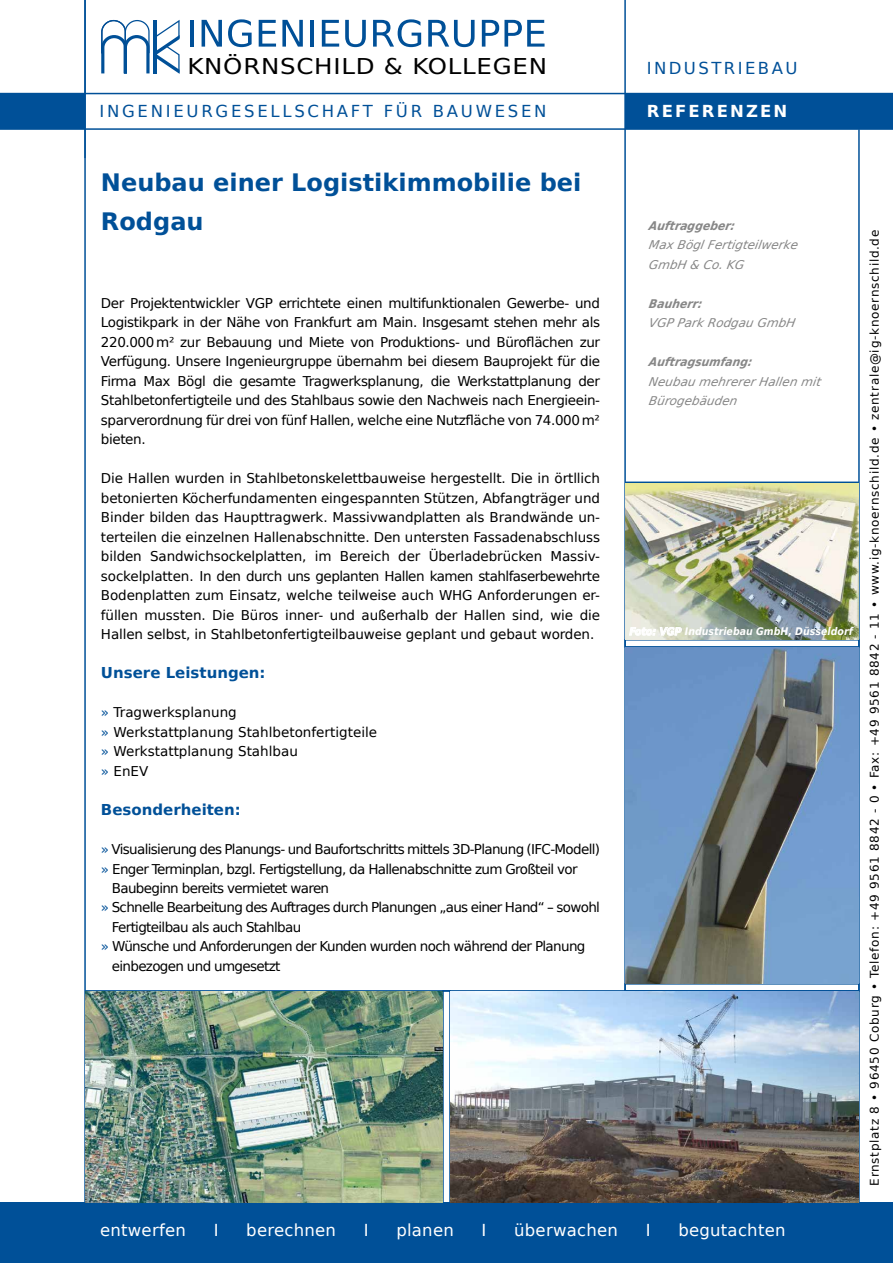
<style>
.page{position:relative;width:893px;height:1263px;background:#fff}
.page>*{position:absolute;margin:0;border:0;box-sizing:border-box;transform-origin:0 0}
.t1{font:700 24px/39px "DejaVu Sans";color:#005098}
.t2{font:21.9px "DejaVu Sans";letter-spacing:.03em;color:#000;scale:1.12 1}
.t3{font:16.5px "DejaVu Sans";letter-spacing:.015em;color:#fff}
.t4{font:16.5px "DejaVu Sans";letter-spacing:.165em;color:#005098}
.t5{font:16.5px "DejaVu Sans";letter-spacing:.145em;color:#005098}
.t6{font:700 16.5px "DejaVu Sans";letter-spacing:.13em;color:#fff}
.t7{font:700 15px "DejaVu Sans";color:#005098}
.t8{font:13.5px/19.5px "DejaVu Sans";letter-spacing:-.05em;color:#000;text-align:justify}
.t9{font:13.5px/19.5px "DejaVu Sans";color:#000}
.t10{font:12px "DejaVu Sans";letter-spacing:.06em;color:#000}
.t11{font:italic 12px/19.5px "DejaVu Sans";color:#878787}
.t12{font:italic 700 12px "DejaVu Sans Condensed";color:#878787}
.t13{font:italic 700 10.5px "DejaVu Sans Condensed";color:#fff}
.s1{color:#005098}
</style>
<div class="page">
<hr style="left:84px;top:0;width:2px;height:1230px;background:#005098">
<div style="left:625px;top:94px;width:268px;height:35px;background:#005098"></div>
<hr style="left:85px;top:990px;width:774px;height:2px;background:#005098">
<hr style="left:0;top:93px;width:893px;height:1px;background:#005098">
<hr style="left:0;top:128px;width:893px;height:2px;background:#005098">
<div style="left:0;top:1202px;width:893px;height:61px;background:#005098"></div>
<hr style="left:624px;top:0;width:2px;height:991px;background:#005098">
<hr style="left:858px;top:129px;width:2px;height:1082px;background:#005098">
<hr style="left:625px;top:482px;width:234px;height:1px;background:#005098">
<div style="left:624px;top:639px;width:236px;height:9px;border:2px solid #005098"></div>
<div style="left:624px;top:983px;width:236px;height:9px;border:2px solid #005098"></div>
<div style="left:0;top:94px;width:85px;height:35px;background:#005098"></div>
<svg style="left:101px;top:19px;width:79px;height:55px"></svg>
<hr style="left:190px;top:20px;width:4px;height:27px;background:#005098">
<svg style="left:202px;top:20px;width:20px;height:27px"></svg>
<svg style="left:228px;top:19px;width:24px;height:28px"></svg>
<svg style="left:259px;top:20px;width:17px;height:27px"></svg>
<svg style="left:282px;top:20px;width:21px;height:27px"></svg>
<hr style="left:310px;top:20px;width:4px;height:27px;background:#005098">
<svg style="left:322px;top:20px;width:17px;height:27px"></svg>
<svg style="left:345px;top:20px;width:21px;height:27px"></svg>
<svg style="left:373px;top:19px;width:48px;height:28px"></svg>
<svg style="left:428px;top:20px;width:47px;height:27px"></svg>
<svg style="left:482px;top:20px;width:63px;height:27px"></svg>
<img style="left:626px;top:483px;width:232px;height:156px">
<img style="left:626px;top:647px;width:232px;height:336px">
<img style="left:451px;top:992px;width:407px;height:210px">
<img style="left:86px;top:991px;width:356px;height:211px">
<svg style="left:629px;top:627px;width:53px;height:9px"></svg>
<h2 class="t2" style="left:187px;top:49px;width:323px">KNÖRNSCHILD &amp; KOLLEGEN</h2>
<p class="t5" style="left:647px;top:54px;width:152px">INDUSTRIEBAU</p>
<p class="t4" style="left:99px;top:98px;width:449px">INGENIEURGESELLSCHAFT FÜR BAUWESEN</p>
<p class="t6" style="left:647px;top:98px;width:142px">REFERENZEN</p>
<h1 class="t1" style="left:101px;top:162px;width:482px">Neubau einer Logistikimmobilie bei<br>Rodgau</h1>
<p class="t8" style="left:101px;top:293px;width:501px">Der Projektentwickler VGP errichtete einen multifunktionalen Gewerbe- und Logistikpark in der Nähe von Frankfurt am Main. Insgesamt stehen mehr als 220.000 m² zur Bebauung und Miete von Produktions- und Büroflächen zur Verfügung. Unsere Ingenieurgruppe übernahm bei diesem Bauprojekt für die Firma Max Bögl die gesamte Tragwerksplanung, die Werkstattplanung der Stahlbetonfertigteile und des Stahlbaus sowie den Nachweis nach Energieein&shy;sparverordnung für drei von fünf Hallen, welche eine Nutzfläche von 74.000 m² bieten.</p>
<p class="t8" style="left:101px;top:469px;width:501px">Die Hallen wurden in Stahlbetonskelettbauweise hergestellt. Die in örtllich betonierten Köcherfundamenten eingespannten Stützen, Abfangträger und Binder bilden das Haupttragwerk. Massivwandplatten als Brandwände un&shy;terteilen die einzelnen Hallenabschnitte. Den untersten Fassadenabschluss bilden Sandwichsockelplatten, im Bereich der Überladebrücken Massiv&shy;sockelplatten. In den durch uns geplanten Hallen kamen stahlfaserbewehrte Bodenplatten zum Einsatz, welche teilweise auch WHG Anforderungen er&shy;füllen mussten. Die Büros inner- und außerhalb der Hallen sind, wie die Hallen selbst, in Stahlbetonfertigteilbauweise geplant und gebaut worden.</p>
<p class="t7" style="left:101px;top:661px;width:166px">Unsere Leistungen:</p>
<p class="t9" style="left:101px;top:703px;width:278px"><span class="s1">»</span> Tragwerksplanung<br><span class="s1">»</span> Werkstattplanung Stahlbetonfertigteile <span class="s1">»</span> Werkstattplanung Stahlbau<br><span class="s1">»</span> EnEV</p>
<p class="t7" style="left:101px;top:797px;width:141px">Besonderheiten:</p>
<p class="t8" style="left:101px;top:839px;width:501px"><span class="s1">»</span> Visualisierung des Planungs- und Baufortschritts mittels 3D-Planung (IFC-Modell)</p>
<p class="t8" style="left:101px;top:859px;width:478px"><span class="s1">»</span> Enger Terminplan, bzgl. Fertigstellung, da Hallenabschnitte zum Großteil vor</p>
<p class="t8" style="left:112px;top:878px;width:219px">Baubeginn bereits vermietet waren</p>
<p class="t8" style="left:101px;top:898px;width:501px"><span class="s1">»</span> Schnelle Bearbeitung des Auftrages durch Planungen „aus einer Hand“ – sowohl</p>
<p class="t8" style="left:112px;top:917px;width:191px">Fertigteilbau als auch Stahlbau</p>
<p class="t8" style="left:101px;top:937px;width:486px"><span class="s1">»</span> Wünsche und Anforderungen der Kunden wurden noch während der Planung</p>
<p class="t8" style="left:112px;top:956px;width:170px">einbezogen und umgesetzt</p>
<p class="t12" style="left:648px;top:216px;width:91px">Auftraggeber:</p>
<p class="t11" style="left:648px;top:235px;width:154px">Max Bögl Fertigteilwerke<br>GmbH &amp; Co. KG</p>
<p class="t12" style="left:648px;top:294px;width:58px">Bauherr:</p>
<p class="t11" style="left:648px;top:313px;width:151px">VGP Park Rodgau GmbH</p>
<p class="t12" style="left:648px;top:353px;width:108px">Auftragsumfang:</p>
<p class="t11" style="left:648px;top:371px;width:176px">Neubau mehrerer Hallen mit<br>Bürogebäuden</p>
<p class="t13" style="left:629px;top:623px;width:225px">Foto: VGP Industriebau GmbH, Düsseldorf</p>
<p class="t3" style="left:100px;top:1217px;width:87px">entwerfen</p>
<p class="t3" style="left:214px;top:1217px;width:6px">I</p>
<p class="t3" style="left:246px;top:1217px;width:91px">berechnen</p>
<p class="t3" style="left:364px;top:1217px;width:6px">I</p>
<p class="t3" style="left:396px;top:1217px;width:59px">planen</p>
<p class="t3" style="left:482px;top:1217px;width:6px">I</p>
<p class="t3" style="left:514px;top:1217px;width:105px">überwachen</p>
<p class="t3" style="left:646px;top:1217px;width:6px">I</p>
<p class="t3" style="left:678px;top:1217px;width:109px">begutachten</p>
<p class="t10" style="left:865px;top:1186px;width:957px;rotate:-90deg">Ernstplatz 8 • 96450 Coburg • Telefon: +49 9561 8842 - 0 • Fax: +49 9561 8842 - 11 • www.ig-knoernschild.de • zentrale@ig-knoernschild.de</p>
</div>
